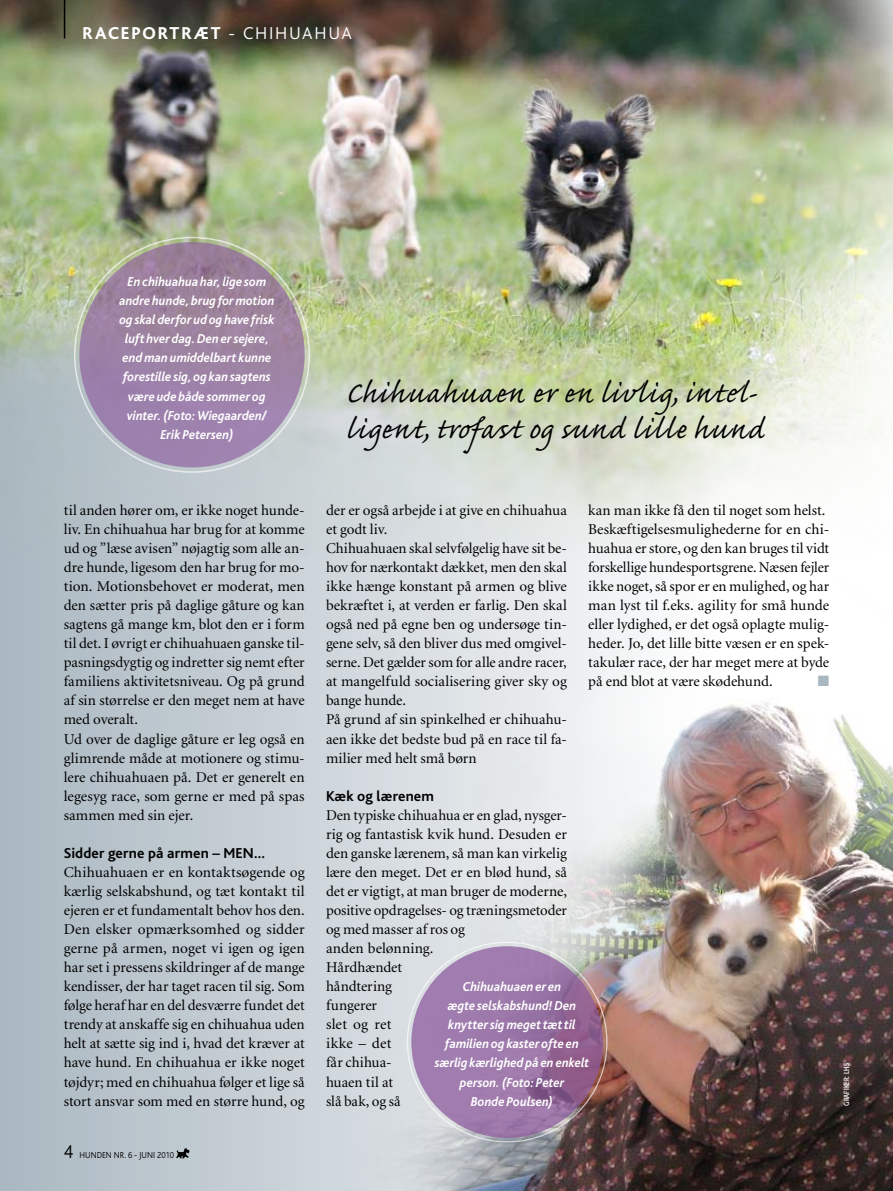
<style>
.page{position:relative;width:893px;height:1191px;background:#fff}
.page>*{position:absolute;margin:0;border:0;box-sizing:border-box;transform-origin:0 0}
.t1{font:37.5px/36px "Caflisch Script Pro";letter-spacing:.035em;color:#000}
.t2{font:800 18px "Bliss";letter-spacing:.105em;color:#fff}
.t3{font:15px/19px "Minion";color:#000}
.t4{font:700 15px "Bliss";letter-spacing:.01em;color:#000}
.t5{font:15px "Zapf Dingbats ITC";color:#a9b7c0}
.t6{font:italic 700 13.5px/19px "Bliss";letter-spacing:.005em;color:#fff;text-align:center;scale:.95 1}
.t7{font:300 9px "Bliss";letter-spacing:.005em;color:#000;scale:.93 1}
.t8{font:condensed 7.5px "Formata";letter-spacing:.02em;color:#fff}
.s1{font-weight:300}
</style>
<div class="page">
<svg style="left:0;top:576px;width:293px;height:615px;background:#bac5cc"></svg>
<img style="left:293px;top:576px;width:600px;height:615px">
<svg style="left:176px;top:1147px;width:14px;height:11px"></svg>
<img style="left:0;top:0;width:893px;height:576px">
<hr style="left:64px;top:0;width:1px;height:38px;background:#000">
<div style="left:79px;top:242px;width:226px;height:225px;background:linear-gradient(to bottom,#9a8095,#9f83b3);border-radius:50%"></div>
<svg style="left:411px;top:946px;width:192px;height:192px;background:#9a74a6"></svg>
<svg style="left:65px;top:1145px;width:8px;height:13px"></svg>
<p class="t2" style="left:83px;top:23px;width:271px">RACEPORTRÆT <span class="s1">- CHIHUAHUA</span></p>
<p class="t6" style="left:119px;top:272px;width:165px">En chihuahua har, lige som andre hunde, brug for motion og skal derfor ud og have frisk luft hver dag. Den er sejere, end man umiddelbart kunne forestille sig, og kan sagtens være ude både sommer og vinter. (Foto: Wiegaarden/<br>Erik Petersen)</p>
<p class="t3" style="left:64px;top:501px;width:242px">til anden hører om, er ikke noget hunde&shy;liv. En chihuahua har brug for at komme ud og ”læse avisen” nøjagtig som alle an&shy;dre hunde, ligesom den har brug for mo&shy;tion. Motionsbehovet er moderat, men den sætter pris på daglige gåture og kan sagtens gå mange km, blot den er i form til det. I øvrigt er chihuahuaen ganske til&shy;pasningsdygtig og indretter sig nemt efter familiens aktivitetsniveau. Og på grund af sin størrelse er den meget nem at have med overalt.<br>Ud over de daglige gåture er leg også en glimrende måde at motionere og stimu&shy;lere chihuahuaen på. Det er generelt en legesyg race, som gerne er med på spas sammen med sin ejer.</p>
<p class="t4" style="left:64px;top:845px;width:203px">Sidder gerne på armen – MEN…</p>
<p class="t3" style="left:64px;top:863px;width:242px;text-align:justify">Chihuahuaen er en kontaktsøgende og kærlig selskabshund, og tæt kontakt til ejeren er et fundamentalt behov hos den.<br>Den elsker opmærksomhed og sidder gerne på armen, noget vi igen og igen har set i pressens skildringer af de mange kendisser, der har taget racen til sig. Som følge heraf har en del desværre fundet det trendy at anskaffe sig en chihuahua uden helt at sætte sig ind i, hvad det kræver at have hund. En chihuahua er ikke noget tøjdyr; med en chihuahua følger et lige så stort ansvar som med en større hund, og</p>
<p class="t7" style="left:79px;top:1150px;width:19px">HUNDEN</p>
<p class="t7" style="left:114px;top:1150px;width:66px">NR. 6 - JUNI 2010</p>
<h1 class="t1" style="left:346px;top:379px;width:419px">Chihuahuaen er en livlig, intel&shy;ligent, trofast og sund lille hund</h1>
<p class="t3" style="left:326px;top:501px;width:242px">der er også arbejde i at give en chihuahua et godt liv.<br>Chihuahuaen skal selvfølgelig have sit be&shy;hov for nærkontakt dækket, men den skal ikke hænge konstant på armen og blive bekræftet i, at verden er farlig. Den skal også ned på egne ben og undersøge tin&shy;gene selv, så den bliver dus med omgivel&shy;serne. Det gælder som for alle andre racer, at mangelfuld socialisering giver sky og bange hunde.<br>På grund af sin spinkelhed er chihuahu&shy;aen ikke det bedste bud på en race til fa&shy;milier med helt små børn</p>
<p class="t4" style="left:326px;top:788px;width:110px">Kæk og lærenem</p>
<p class="t3" style="left:326px;top:806px;width:242px">Den typiske chihuahua er en glad, nysger&shy;rig og fantastisk kvik hund. Desuden er den ganske lærenem, så man kan virkelig lære den meget. Det er en blød hund, så det er vigtigt, at man bruger de moderne, positive opdragelses- og træningsmetoder og med masser af ros og<br>anden belønning.<br>Hårdhændet<br>håndtering<br>fungerer<br>slet og ret<br>ikke – det<br>får chihua-<br>huaen til at<br>slå bak, og så</p>
<p class="t3" style="left:588px;top:501px;width:242px">kan man ikke få den til noget som helst.<br>Beskæftigelsesmulighederne for en chi&shy;huahua er store, og den kan bruges til vidt forskellige hundesportsgrene. Næsen fejler ikke noget, så spor er en mulighed, og har man lyst til f.eks. agility for små hunde eller lydighed, er det også oplagte mulig&shy;heder. Jo, det lille bitte væsen er en spek&shy;takulær race, der har meget mere at byde på end blot at være skødehund.</p>
<p class="t5" style="left:818px;top:674px;width:13px">■</p>
<p class="t6" style="left:435px;top:977px;width:164px">Chihuahuaen er en<br>ægte selskabshund! Den knytter sig meget tæt til familien og kaster ofte en særlig kærlighed på en enkelt person. (Foto: Peter<br>Bonde Poulsen)</p>
<p class="t8" style="left:842px;top:1106px;width:44px;rotate:-90deg">GRAFIKER: LHS</p>
</div>
